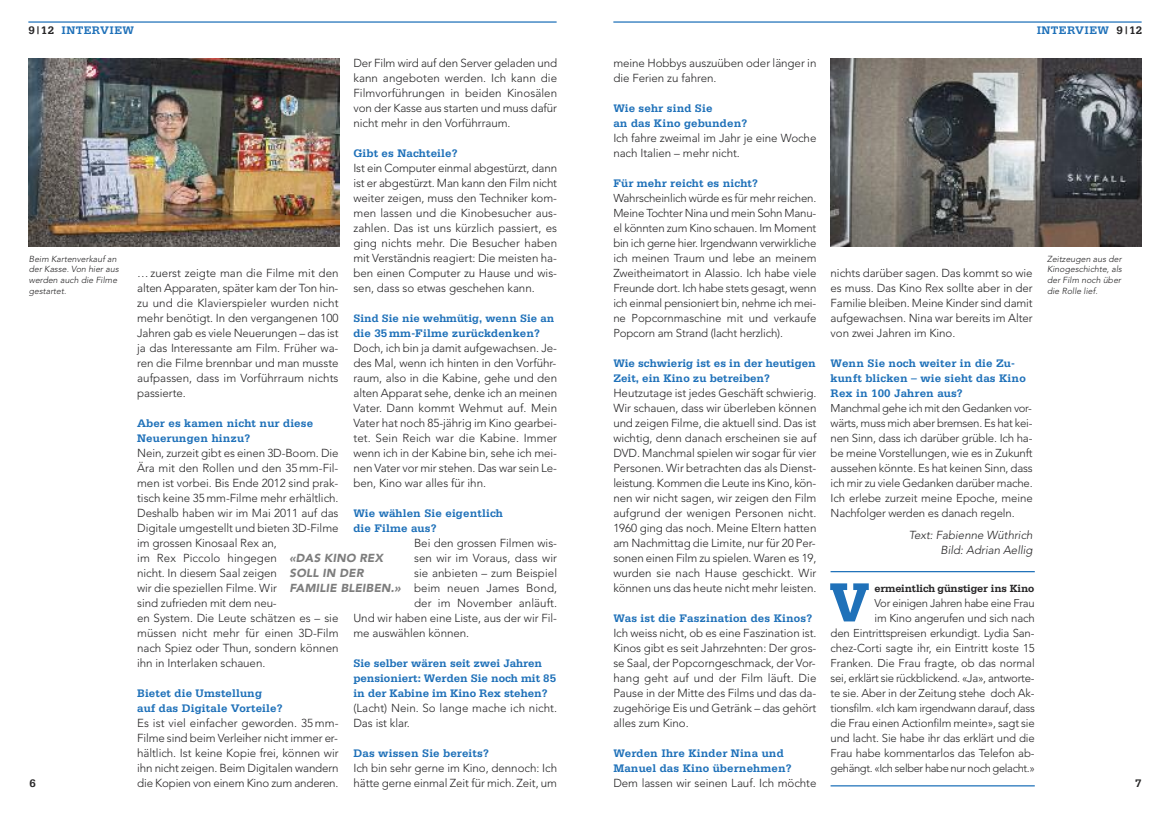
<style>
.page{position:relative;width:1170px;height:815px;background:#fff}
.page>*{position:absolute;margin:0;border:0;box-sizing:border-box;transform-origin:0 0}
.t1{font:900 58.25px "Serifa";color:#1f71b9;scale:.89 1}
.t2{font:300 11.5px/15px "Avenir";letter-spacing:-.005em;color:#272627;text-align:justify}
.t3{font:700 11.5px/15px "Serifa";letter-spacing:.01em;color:#1f71b9}
.t4{font:italic 300 11.5px/15px "Avenir";color:#272627;text-align:right}
.t5{font:italic 900 11.5px/15px "Avenir";letter-spacing:.02em;color:#7d7d7d}
.t6{font:700 11.5px "Serifa";letter-spacing:.03em;color:#1f71b9}
.t7{font:700 11.5px "Serifa";color:#272627}
.t8{font:300 11.38px/15px "Avenir";letter-spacing:-.015em;color:#272627;text-align:justify}
.t9{font:700 11.38px "Serifa";color:#1f71b9}
.t10{font:300 11.25px "Avenir";letter-spacing:-.02em;color:#272627}
.t11{font:300 11.12px "Avenir";letter-spacing:-.03em;color:#272627}
.t12{font:700 11px "Serifa";letter-spacing:-.015em;color:#272627}
.t13{font:italic 300 8.75px/10.6px "Avenir";letter-spacing:.005em;color:#272627}
.s1{color:#272627}
</style>
<div class="page">
<hr style="left:28px;top:21px;width:528px;height:2px;background:#1f71b9">
<hr style="left:613px;top:21px;width:528px;height:2px;background:#1f71b9">
<img style="left:28px;top:58px;width:311px;height:189px">
<img style="left:830px;top:58px;width:311px;height:189px">
<hr style="left:830px;top:571px;width:204px;height:1px;background:#1f71b9">
<hr style="left:830px;top:785px;width:204px;height:1px;background:#1f71b9">
<p class="t6" style="left:28px;top:27px;width:107px"><span class="s1">9 |12</span> INTERVIEW</p>
<p class="t6" style="left:1036px;top:27px;width:107px">INTERVIEW <span class="s1">9 |12</span></p>
<p class="t2" style="left:353px;top:56px;width:205px">Der Film wird auf den Server geladen und kann angeboten werden. Ich kann die Filmvorführungen in beiden Kinosälen von der Kasse aus starten und muss dafür nicht mehr in den Vorführraum.</p>
<p class="t3" style="left:353px;top:146px;width:105px">Gibt es Nachteile?</p>
<p class="t2" style="left:353px;top:161px;width:205px">Ist ein Computer einmal abgestürzt, dann ist er abgestürzt. Man kann den Film nicht weiter zeigen, muss den Techniker kom&shy;men lassen und die Kinobesucher aus&shy;zahlen. Das ist uns kürzlich passiert, es ging nichts mehr. Die Besucher haben mit Verständnis reagiert: Die meisten ha&shy;ben einen Computer zu Hause und wis&shy;sen, dass so etwas geschehen kann.</p>
<p class="t9" style="left:353px;top:314px;width:202px">Sind Sie nie wehmütig, wenn Sie an</p>
<p class="t3" style="left:353px;top:326px;width:188px">die 35 mm-Filme zurückdenken?</p>
<p class="t2" style="left:353px;top:341px;width:205px">Doch, ich bin ja damit aufgewachsen. Je&shy;des Mal, wenn ich hinten in den Vorführ&shy;raum, also in die Kabine, gehe und den alten Apparat sehe, denke ich an meinen Vater. Dann kommt Wehmut auf. Mein Vater hat noch 85-jährig im Kino gearbei&shy;tet. Sein Reich war die Kabine. Immer wenn ich in der Kabine bin, sehe ich mei&shy;nen Vater vor mir stehen. Das war sein Le&shy;ben, Kino war alles für ihn.</p>
<p class="t3" style="left:353px;top:506px;width:151px">Wie wählen Sie eigentlich die Filme aus?</p>
<p class="t2" style="left:414px;top:536px;width:144px">Bei den grossen Filmen wis-</p>
<p class="t2" style="left:414px;top:551px;width:144px">sen wir im Voraus, dass wir</p>
<p class="t2" style="left:414px;top:566px;width:144px">sie anbieten – zum Beispiel</p>
<p class="t2" style="left:414px;top:581px;width:144px">beim neuen James Bond,</p>
<p class="t2" style="left:414px;top:596px;width:144px">der im November anläuft.</p>
<p class="t2" style="left:353px;top:611px;width:205px">Und wir haben eine Liste, aus der wir Fil-</p>
<p class="t2" style="left:353px;top:626px;width:117px">me auswählen können.</p>
<p class="t3" style="left:353px;top:656px;width:204px">Sie selber wären seit zwei Jahren pensioniert: Werden Sie noch mit 85 in der Kabine im Kino Rex stehen?</p>
<p class="t2" style="left:353px;top:701px;width:205px">(Lacht) Nein. So lange mache ich nicht.<br>Das ist klar.</p>
<p class="t3" style="left:353px;top:746px;width:137px">Das wissen Sie bereits?</p>
<p class="t2" style="left:353px;top:761px;width:205px">Ich bin sehr gerne im Kino, dennoch: Ich hätte gerne einmal Zeit für mich. Zeit, um</p>
<p class="t2" style="left:613px;top:56px;width:204px">meine Hobbys auszuüben oder länger in die Ferien zu fahren.</p>
<p class="t3" style="left:613px;top:101px;width:135px">Wie sehr sind Sie<br>an das Kino gebunden?</p>
<p class="t2" style="left:613px;top:131px;width:204px">Ich fahre zweimal im Jahr je eine Woche nach Italien – mehr nicht.</p>
<p class="t3" style="left:613px;top:176px;width:146px">Für mehr reicht es nicht?</p>
<p class="t8" style="left:613px;top:191px;width:204px">Wahrscheinlich würde es für mehr reichen.<br>Meine Tochter Nina und mein Sohn Manu&shy;el könnten zum Kino schauen. Im Moment bin ich gerne hier. Irgendwann verwirkliche ich meinen Traum und lebe an meinem Zweitheimatort in Alassio. Ich habe viele Freunde dort. Ich habe stets gesagt, wenn ich einmal pensioniert bin, nehme ich mei&shy;ne Popcornmaschine mit und verkaufe Popcorn am Strand (lacht herzlich).</p>
<p class="t3" style="left:613px;top:356px;width:204px">Wie schwierig ist es in der heutigen<br>Zeit, ein Kino zu betreiben?</p>
<p class="t2" style="left:613px;top:386px;width:204px">Heutzutage ist jedes Geschäft schwierig.<br>Wir schauen, dass wir überleben können und zeigen Filme, die aktuell sind. Das ist wichtig, denn danach erscheinen sie auf DVD. Manchmal spielen wir sogar für vier Personen. Wir betrachten das als Dienst&shy;leistung. Kommen die Leute ins Kino, kön&shy;nen wir nicht sagen, wir zeigen den Film aufgrund der wenigen Personen nicht.<br>1960 ging das noch. Meine Eltern hatten am Nachmittag die Limite, nur für 20 Per&shy;sonen einen Film zu spielen. Waren es 19, wurden sie nach Hause geschickt. Wir können uns das heute nicht mehr leisten.</p>
<p class="t3" style="left:613px;top:611px;width:200px">Was ist die Faszination des Kinos?</p>
<p class="t2" style="left:613px;top:626px;width:204px">Ich weiss nicht, ob es eine Faszination ist.<br>Kinos gibt es seit Jahrzehnten: Der gros&shy;se Saal, der Popcorngeschmack, der Vor&shy;hang geht auf und der Film läuft. Die Pause in der Mitte des Films und das da&shy;zugehörige Eis und Getränk – das gehört alles zum Kino.</p>
<p class="t3" style="left:613px;top:746px;width:180px">Werden Ihre Kinder Nina und<br>Manuel das Kino übernehmen?</p>
<p class="t2" style="left:613px;top:776px;width:204px">Dem lassen wir seinen Lauf. Ich möchte</p>
<p class="t13" style="left:29px;top:254px;width:91px">Beim Kartenverkauf an der Kasse. Von hier aus werden auch die Filme gestartet.</p>
<p class="t13" style="left:1046px;top:254px;width:76px;text-align:justify">Zeitzeugen aus der Kinogeschichte, als der Film noch über die Rolle lief.</p>
<p class="t2" style="left:137px;top:266px;width:203px">…zuerst zeigte man die Filme mit den alten Apparaten, später kam der Ton hin&shy;zu und die Klavierspieler wurden nicht mehr benötigt. In den vergangenen 100<br>Jahren gab es viele Neuerungen – das ist ja das Interessante am Film. Früher wa&shy;ren die Filme brennbar und man musste aufpassen, dass im Vorführraum nichts passierte.</p>
<p class="t3" style="left:137px;top:416px;width:177px">Aber es kamen nicht nur diese<br>Neuerungen hinzu?</p>
<p class="t2" style="left:137px;top:446px;width:203px;text-align:left">Nein, zurzeit gibt es einen 3D-Boom. Die Ära mit den Rollen und den 35 mm-Fil&shy;men ist vorbei. Bis Ende 2012 sind prak&shy;tisch keine 35 mm-Filme mehr erhältlich.<br>Deshalb haben wir im Mai 2011 auf das Digitale umgestellt und bieten 3D-Filme im grossen Kinosaal Rex an,<br>im Rex Piccolo hingegen<br>nicht. In diesem Saal zeigen<br>wir die speziellen Filme. Wir<br>sind zufrieden mit dem neu-<br>en System. Die Leute schätzen es – sie müssen nicht mehr für einen 3D-Film nach Spiez oder Thun, sondern können ihn in Interlaken schauen.</p>
<p class="t3" style="left:137px;top:686px;width:147px">Bietet die Umstellung auf das Digitale Vorteile?</p>
<p class="t2" style="left:137px;top:716px;width:203px">Es ist viel einfacher geworden. 35 mm-Filme sind beim Verleiher nicht immer er&shy;hältlich. Ist keine Kopie frei, können wir ihn nicht zeigen. Beim Digitalen wandern die Kopien von einem Kino zum anderen.</p>
<p class="t2" style="left:830px;top:266px;width:203px">nichts darüber sagen. Das kommt so wie es muss. Das Kino Rex sollte aber in der Familie bleiben. Meine Kinder sind damit aufgewachsen. Nina war bereits im Alter von zwei Jahren im Kino.</p>
<p class="t3" style="left:830px;top:356px;width:197px">Wenn Sie noch weiter in die Zu&shy;kunft blicken – wie sieht das Kino<br>Rex in 100 Jahren aus?</p>
<p class="t10" style="left:830px;top:403px;width:203px">Manchmal gehe ich mit den Gedanken vor-</p>
<p class="t8" style="left:830px;top:416px;width:203px">wärts, muss mich aber bremsen. Es hat kei&shy;nen Sinn, dass ich darüber grüble. Ich ha&shy;be meine Vorstellungen, wie es in Zukunft aussehen könnte. Es hat keinen Sinn, dass ich mir zu viele Gedanken darüber mache.<br>Ich erlebe zurzeit meine Epoche, meine Nachfolger werden es danach regeln.</p>
<p class="t4" style="left:908px;top:529px;width:125px">Text: Fabienne Wüthrich<br>Bild: Adrian Aellig</p>
<p class="t5" style="left:289px;top:551px;width:113px">«DAS KINO REX<br>SOLL IN DER<br>FAMILIE BLEIBEN.»</p>
<h1 class="t1" style="left:829px;top:582px;width:47px">V</h1>
<p class="t12" style="left:874px;top:585px;width:161px">ermeintlich günstiger ins Kino</p>
<p class="t10" style="left:874px;top:598px;width:162px">Vor einigen Jahren habe eine Frau</p>
<p class="t8" style="left:830px;top:611px;width:206px;text-indent:44px">im Kino angerufen und sich nach den Eintrittspreisen erkundigt. Lydia San&shy;chez-Corti sagte ihr, ein Eintritt koste 15<br>Franken. Die Frau fragte, ob das normal sei, erklärt sie rückblickend. «Ja», antworte&shy;te sie. Aber in der Zeitung stehe doch Ak-</p>
<p class="t10" style="left:830px;top:703px;width:206px">tionsfilm. «Ich kam irgendwann darauf, dass</p>
<p class="t8" style="left:830px;top:716px;width:206px">die Frau einen Actionfilm meinte», sagt sie und lacht. Sie habe ihr das erklärt und die Frau habe kommentarlos das Telefon ab-</p>
<p class="t11" style="left:830px;top:763px;width:206px">gehängt. «Ich selber habe nur noch gelacht.»</p>
<p class="t7" style="left:30px;top:779px;width:8px">6</p>
<p class="t7" style="left:1135px;top:779px;width:8px">7</p>
</div>
